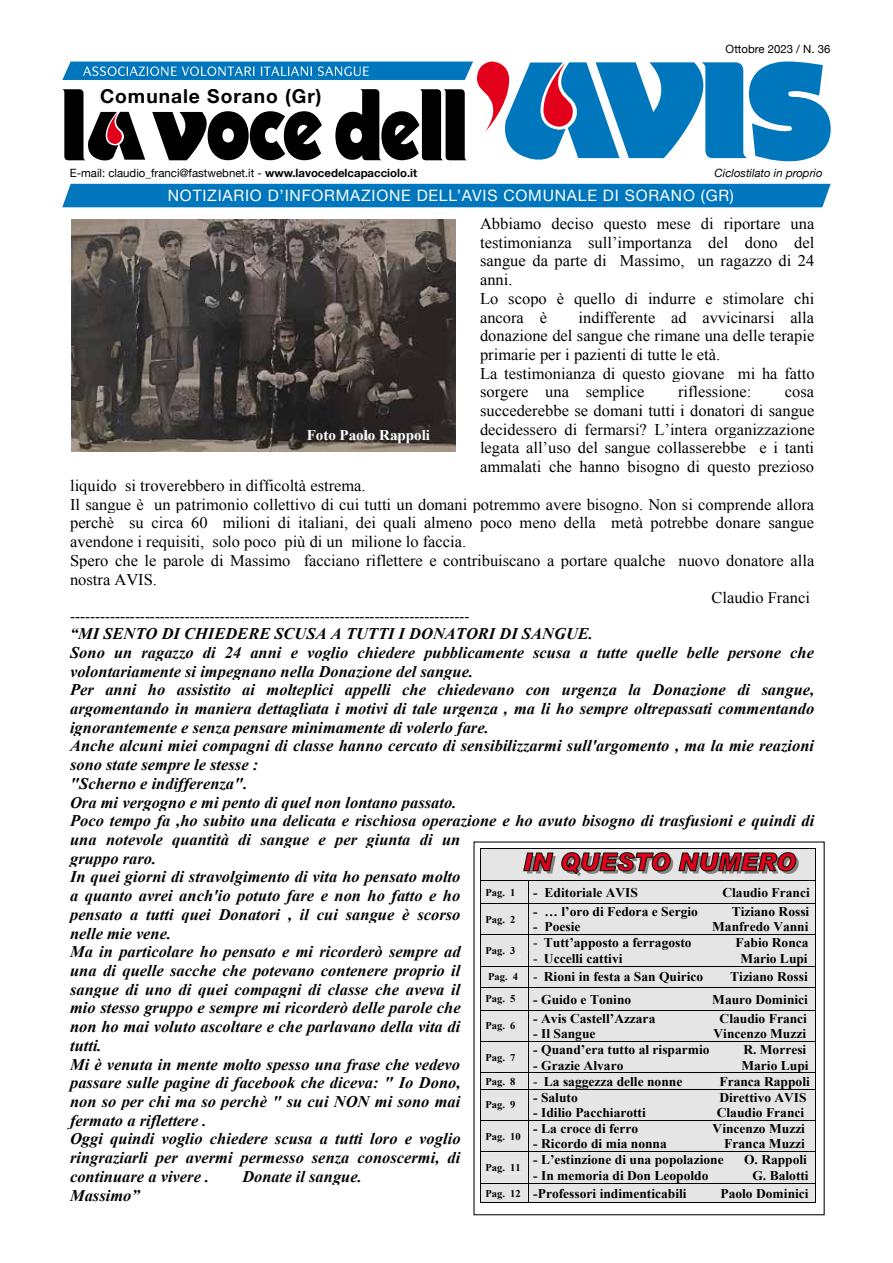
<style>
.page{position:relative;width:893px;height:1263px;background:#fff}
.page>*{position:absolute;margin:0;border:0;box-sizing:border-box;transform-origin:0 0}
.t1{font:700 19.2px "Helvetica Neue";letter-spacing:.05em;color:#000}
.t2{font:italic 700 16.2px/18.8px "Times New Roman";color:#050505}
.t3{font:16.2px/18.8px "Times New Roman";color:#000}
.t4{font:15.75px "Helvetica Neue";letter-spacing:.05em;color:#fff}
.t5{font:14.85px "Times New Roman";color:#000}
.t6{font:700 14.85px "Times New Roman";color:#fff}
.t7{font:700 13.35px "Times New Roman";color:#000}
.t8{font:11.4px "Helvetica Neue";color:#000}
.t9{font:italic 11.4px "Helvetica Neue";color:#000}
.t10{font:700 10.35px "Times New Roman";letter-spacing:-.005em;color:#000}
.s1{font-weight:700}
.s2{font-weight:400}
.s3{font-size:10.35px}
</style>
<div class="page">
<svg style="left:480px;top:848px;width:336px;height:355px;background:#d6d2d3"></svg>
<img style="left:72px;top:220px;width:384px;height:232px">
<svg style="left:62px;top:62px;width:769px;height:99px"></svg>
<div style="left:62px;top:184px;width:769px;height:23px;background:#0076bd"></div>
<p class="t1" style="left:100px;top:81px;width:223px">Comunale Sorano (Gr)</p>
<p class="t8" style="left:726px;top:41px;width:106px">Ottobre 2023 / N. 36</p>
<p class="t8" style="left:70px;top:165px;width:349px">E-mail: claudio_franci@fastwebnet.it - <span class="s1">www.lavocedelcapacciolo.it</span></p>
<p class="t9" style="left:715px;top:164px;width:109px">Ciclostilato in proprio</p>
<p class="t4" style="left:168px;top:184px;width:568px">NOTIZIARIO D’INFORMAZIONE DELL’AVIS COMUNALE DI SORANO (GR)</p>
<p class="t6" style="left:307px;top:425px;width:125px">Foto Paolo Rappoli</p>
<p class="t3" style="left:480px;top:214px;width:336px">Abbiamo deciso questo mese di riportare una testimonianza sull’importanza del dono del sangue da parte di Massimo, un ragazzo di 24 anni.<br>Lo scopo è quello di indurre e stimolare chi ancora è</p>
<p class="t3" style="left:480px;top:307px;width:336px;text-indent:98px">indifferente ad avvicinarsi alla donazione del sangue che rimane una delle terapie primarie per i pazienti di tutte le età.<br>La testimonianza di questo giovane mi ha fatto sorgere una semplice</p>
<p class="t3" style="left:678px;top:382px;width:75px">riflessione:</p>
<p class="t3" style="left:480px;top:382px;width:336px;text-align:justify;text-indent:305px">cosa succederebbe se domani tutti i donatori di sangue decidessero di fermarsi? L’intera organizzazione legata all’uso del sangue collasserebbe e i tanti ammalati che hanno bisogno di questo prezioso</p>
<p class="t3" style="left:70px;top:476px;width:297px">liquido si troverebbero in difficoltà estrema.</p>
<p class="t3" style="left:70px;top:495px;width:746px">Il sangue è un patrimonio collettivo di cui tutti un domani potremmo avere bisogno. Non si comprende allora</p>
<p class="t3" style="left:70px;top:513px;width:746px">perchè su circa 60 milioni di italiani, dei quali almeno poco meno della metà potrebbe donare sangue</p>
<p class="t3" style="left:70px;top:532px;width:398px">avendone i requisiti, solo poco più di un milione lo faccia.</p>
<p class="t3" style="left:70px;top:551px;width:746px">Spero che le parole di Massimo facciano riflettere e contribuiscano a portare qualche nuovo donatore alla</p>
<p class="t3" style="left:70px;top:569px;width:88px">nostra AVIS.</p>
<p class="t3" style="left:711px;top:588px;width:100px">Claudio Franci</p>
<p class="t5" style="left:70px;top:606px;width:401px">--------------------------------------------------------------------------------</p>
<p class="t2" style="left:70px;top:624px;width:746px">“MI SENTO DI CHIEDERE SCUSA A TUTTI I DONATORI DI SANGUE.<br>Sono un ragazzo di 24 anni e voglio chiedere pubblicamente scusa a tutte quelle belle persone che volontariamente si impegnano nella Donazione del sangue.<br>Per anni ho assistito ai molteplici appelli che chiedevano con urgenza la Donazione di sangue, argomentando in maniera dettagliata i motivi di tale urgenza , ma li ho sempre oltrepassati commentando ignorantemente e senza pensare minimamente di volerlo fare.<br>Anche alcuni miei compagni di classe hanno cercato di sensibilizzarmi sull'argomento , ma la mie reazioni sono state sempre le stesse :<br>"Scherno e indifferenza".<br>Ora mi vergogno e mi pento di quel non lontano passato.<br>Poco tempo fa ,ho subito una delicata e rischiosa operazione e ho avuto bisogno di trasfusioni e quindi di una notevole quantità di sangue e per giunta di un<br>gruppo raro.<br>In quei giorni di stravolgimento di vita ho pensato molto<br>a quanto avrei anch'io potuto fare e non ho fatto e ho<br>pensato a tutti quei Donatori , il cui sangue è scorso<br>nelle mie vene.<br>Ma in particolare ho pensato e mi ricorderò sempre ad<br>una di quelle sacche che potevano contenere proprio il<br>sangue di uno di quei compagni di classe che aveva il<br>mio stesso gruppo e sempre mi ricorderò delle parole che<br>non ho mai voluto ascoltare e che parlavano della vita di<br>tutti.<br>Mi è venuta in mente molto spesso una frase che vedevo<br>passare sulle pagine di facebook che diceva: " Io Dono,<br>non so per chi ma so perchè " su cui NON mi sono mai<br>fermato a riflettere .<br>Oggi quindi voglio chiedere scusa a tutti loro e voglio<br>ringraziarli per avermi permesso senza conoscermi, di<br>continuare a vivere .</p>
<p class="t10" style="left:485px;top:885px;width:32px">Pag. 1</p>
<p class="t7" style="left:533px;top:883px;width:106px">- Editoriale AVIS</p>
<p class="t7" style="left:722px;top:883px;width:89px">Claudio Franci</p>
<p class="t10" style="left:485px;top:912px;width:32px">Pag. 2</p>
<p class="t7" style="left:533px;top:902px;width:166px">- … l’oro di Fedora e Sergio</p>
<p class="t7" style="left:732px;top:902px;width:79px">Tiziano Rossi</p>
<p class="t7" style="left:533px;top:918px;width:49px">- Poesie</p>
<p class="t7" style="left:712px;top:918px;width:98px">Manfredo Vanni</p>
<p class="t7" style="left:533px;top:934px;width:160px"><span class="s2">-</span> Tutt’apposto a ferragosto</p>
<p class="t7" style="left:735px;top:934px;width:75px">Fabio Ronca</p>
<p class="t7" style="left:533px;top:949px;width:91px"><span class="s2">-</span> Uccelli cattivi</p>
<p class="t7" style="left:741px;top:949px;width:69px">Mario Lupi</p>
<p class="t7" style="left:488px;top:968px;width:217px"><span class="s3">Pag. 4</span> <span class="s2">-</span> Rioni in festa a San Quirico</p>
<p class="t7" style="left:730px;top:968px;width:79px">Tiziano Rossi</p>
<p class="t10" style="left:485px;top:992px;width:32px">Pag. 5</p>
<p class="t7" style="left:533px;top:990px;width:100px">- Guido e Tonino</p>
<p class="t7" style="left:712px;top:990px;width:97px">Mauro Dominici</p>
<p class="t10" style="left:485px;top:1019px;width:32px">Pag. 6</p>
<p class="t10" style="left:485px;top:943px;width:32px">Pag. 3</p>
<p class="t7" style="left:533px;top:1009px;width:124px">- Avis Castell’Azzara</p>
<p class="t7" style="left:720px;top:1009px;width:89px">Claudio Franci</p>
<p class="t7" style="left:533px;top:1024px;width:64px">- Il Sangue</p>
<p class="t7" style="left:714px;top:1024px;width:94px">Vincenzo Muzzi</p>
<p class="t7" style="left:533px;top:1040px;width:178px">- Quand’era tutto al risparmio</p>
<p class="t7" style="left:743px;top:1040px;width:64px">R. Morresi</p>
<p class="t7" style="left:533px;top:1056px;width:92px">- Grazie Alvaro</p>
<p class="t7" style="left:741px;top:1056px;width:69px">Mario Lupi</p>
<p class="t10" style="left:485px;top:1050px;width:32px">Pag. 7</p>
<p class="t10" style="left:485px;top:1074px;width:32px">Pag. 8</p>
<p class="t7" style="left:533px;top:1072px;width:151px"><span class="s2">-</span> La saggezza delle nonne</p>
<p class="t7" style="left:719px;top:1072px;width:92px">Franca Rappoli</p>
<p class="t10" style="left:485px;top:1098px;width:32px">Pag. 9</p>
<p class="t7" style="left:533px;top:1088px;width:46px">- Saluto</p>
<p class="t7" style="left:719px;top:1088px;width:89px">Direttivo AVIS</p>
<p class="t7" style="left:533px;top:1103px;width:114px">- Idilio Pacchiarotti</p>
<p class="t7" style="left:717px;top:1103px;width:89px">Claudio Franci</p>
<p class="t7" style="left:533px;top:1119px;width:107px">- La croce di ferro</p>
<p class="t7" style="left:713px;top:1119px;width:94px">Vincenzo Muzzi</p>
<p class="t7" style="left:533px;top:1135px;width:135px">- Ricordo di mia nonna</p>
<p class="t7" style="left:724px;top:1135px;width:82px">Franca Muzzi</p>
<p class="t10" style="left:485px;top:1129px;width:37px">Pag. 10</p>
<p class="t7" style="left:533px;top:1151px;width:192px">- L’estinzione di una popolazione</p>
<p class="t7" style="left:744px;top:1151px;width:65px">O. Rappoli</p>
<p class="t7" style="left:533px;top:1166px;width:177px">- In memoria di Don Leopoldo</p>
<p class="t7" style="left:752px;top:1166px;width:58px">G. Balotti</p>
<p class="t7" style="left:485px;top:1184px;width:203px"><span class="s3">Pag. 12</span> -Professori indimenticabili</p>
<p class="t7" style="left:720px;top:1184px;width:90px">Paolo Dominici</p>
<p class="t10" style="left:485px;top:1160px;width:37px">Pag. 11</p>
<p class="t2" style="left:242px;top:1167px;width:121px">Donate il sangue.</p>
<p class="t2" style="left:70px;top:1185px;width:71px">Massimo”</p>
</div>
